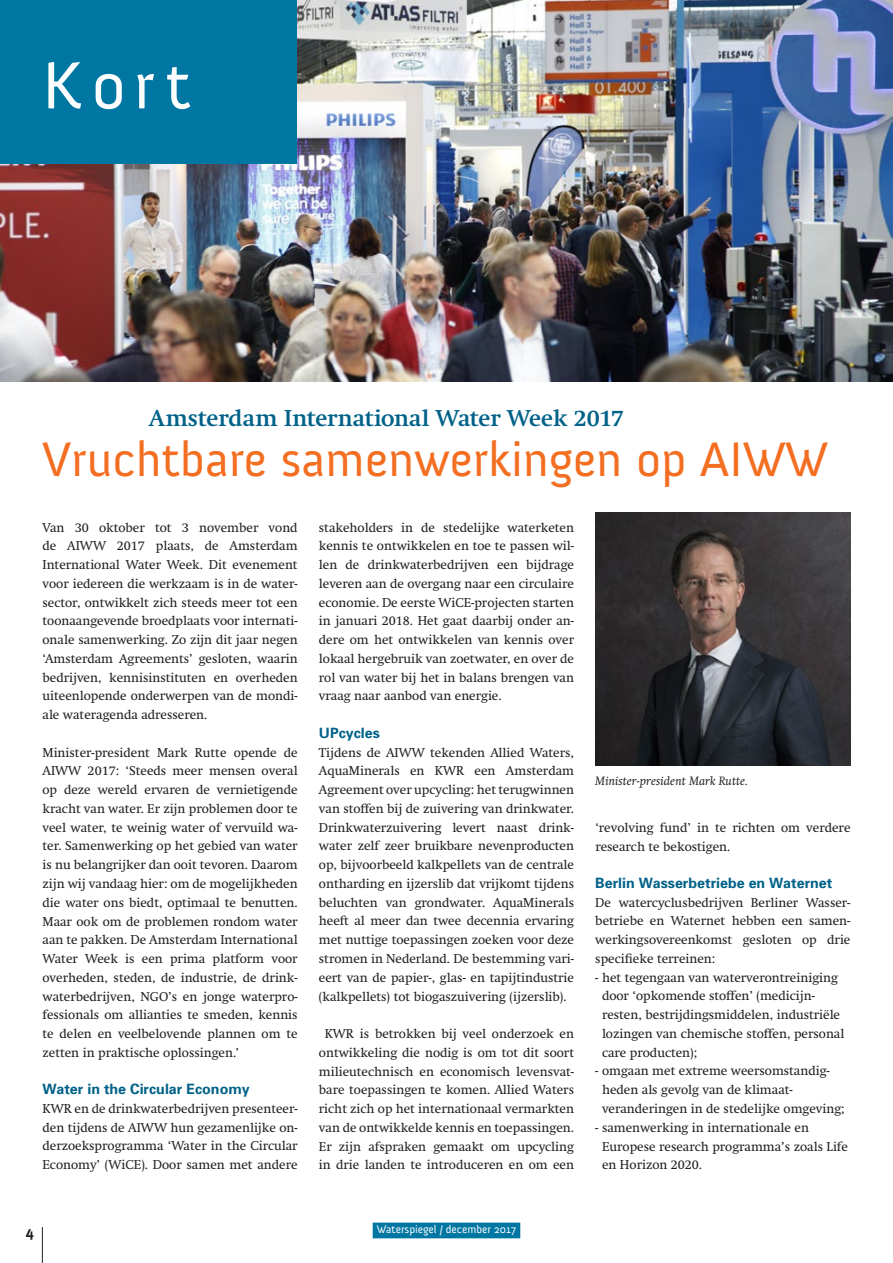
<style>
.page{position:relative;width:893px;height:1263px;background:#fff}
.page>*{position:absolute;margin:0;border:0;box-sizing:border-box;transform-origin:0 0}
.t1{font:68.1px "Anivers";color:#fff}
.t2{font:49.5px "Anivers";color:#f36e21}
.t3{font:700 22.5px "Swift";letter-spacing:-.005em;color:#006288}
.t4{font:700 15px "Meta Plus";color:#231f20}
.t5{font:700 14.25px "Univers";color:#006288}
.t6{font:12.75px/18.8px "Swift";color:#231f20;text-align:justify}
.t7{font:italic 12px "Swift";letter-spacing:.01em;color:#231f20}
.t8{font:11.25px "Anivers";color:#fff}
</style>
<div class="page">
<hr style="left:42px;top:1227px;width:1px;height:36px;background:#231f20">
<div style="left:373px;top:1222px;width:147px;height:16px;background:#0076a3"></div>
<img style="left:0;top:0;width:893px;height:382px">
<div style="left:0;top:0;width:297px;height:164px;background:#0076a3"></div>
<img style="left:595px;top:513px;width:255px;height:252px">
<h1 class="t1" style="left:42px;top:48px;width:150px">Kort</h1>
<h3 class="t3" style="left:149px;top:405px;width:477px">Amsterdam International Water Week 2017</h3>
<h2 class="t2" style="left:43px;top:432px;width:787px">Vruchtbare samenwerkingen op AIWW</h2>
<p class="t6" style="left:43px;top:518px;width:257px">Van 30 oktober tot 3 november vond de AIWW 2017 plaats, de Amsterdam International Water Week. Dit evenement voor iedereen die werkzaam is in de water&shy;sector, ontwikkelt zich steeds meer tot een toonaangevende broedplaats voor internati&shy;onale samenwerking. Zo zijn dit jaar negen ‘Amsterdam Agreements’ gesloten, waarin bedrijven, kennisinstituten en overheden uiteenlopende onderwerpen van de mondi&shy;ale wateragenda adresseren.</p>
<p class="t6" style="left:43px;top:743px;width:257px">Minister-president Mark Rutte opende de AIWW 2017: ‘Steeds meer mensen overal op deze wereld ervaren de vernietigende kracht van water. Er zijn problemen door te veel water, te weinig water of vervuild wa&shy;ter. Samenwerking op het gebied van water is nu belangrijker dan ooit tevoren. Daarom zijn wij vandaag hier: om de mogelijkheden die water ons biedt, optimaal te benutten.<br>Maar ook om de problemen rondom water aan te pakken. De Amsterdam International Water Week is een prima platform voor overheden, steden, de industrie, de drink&shy;waterbedrijven, NGO’s en jonge waterpro&shy;fessionals om allianties te smeden, kennis te delen en veelbelovende plannen om te zetten in praktische oplossingen.’</p>
<p class="t5" style="left:43px;top:1080px;width:209px">Water in the Circular Economy</p>
<p class="t6" style="left:43px;top:1099px;width:257px">KWR en de drinkwaterbedrijven presenteer&shy;den tijdens de AIWW hun gezamenlijke on&shy;derzoeksprogramma ‘Water in the Circular Economy’ (WiCE). Door samen met andere</p>
<p class="t6" style="left:319px;top:518px;width:257px">stakeholders in de stedelijke waterketen kennis te ontwikkelen en toe te passen wil&shy;len de drinkwaterbedrijven een bijdrage leveren aan de overgang naar een circulaire economie. De eerste WiCE-projecten starten in januari 2018. Het gaat daarbij onder an&shy;dere om het ontwikkelen van kennis over lokaal hergebruik van zoetwater, en over de rol van water bij het in balans brengen van vraag naar aanbod van energie.</p>
<p class="t5" style="left:319px;top:724px;width:62px">UPcycles</p>
<p class="t6" style="left:319px;top:743px;width:257px">Tijdens de AIWW tekenden Allied Waters, AquaMinerals en KWR een Amsterdam Agreement over upcycling: het terugwinnen van stoffen bij de zuivering van drinkwater.<br>Drinkwaterzuivering levert naast drink&shy;water zelf zeer bruikbare nevenproducten op, bijvoorbeeld kalkpellets van de centrale ontharding en ijzerslib dat vrijkomt tijdens beluchten van grondwater. AquaMinerals heeft al meer dan twee decennia ervaring met nuttige toepassingen zoeken voor deze stromen in Nederland. De bestemming vari&shy;eert van de papier-, glas- en tapijtindustrie (kalkpellets) tot biogaszuivering (ijzerslib).</p>
<p class="t6" style="left:319px;top:1024px;width:257px;text-align:center">KWR is betrokken bij veel onderzoek en ontwikkeling die nodig is om tot dit soort milieutechnisch en economisch levensvat&shy;bare toepassingen te komen. Allied Waters richt zich op het internationaal vermarkten van de ontwikkelde kennis en toepassingen.<br>Er zijn afspraken gemaakt om upcycling in drie landen te introduceren en om een</p>
<p class="t7" style="left:595px;top:773px;width:154px">Minister-president Mark Rutte.</p>
<p class="t6" style="left:595px;top:818px;width:257px">‘revolving fund’ in te richten om verdere research te bekostigen.</p>
<p class="t5" style="left:595px;top:874px;width:239px">Berlin Wasserbetriebe en Waternet</p>
<p class="t6" style="left:595px;top:893px;width:257px">De watercyclusbedrijven Berliner Wasser&shy;betriebe en Waternet hebben een samen&shy;werkingsovereenkomst gesloten op drie specifieke terreinen:</p>
<p class="t6" style="left:602px;top:968px;width:244px;text-align:left;text-indent:-7px">- het tegengaan van waterverontreiniging door ‘opkomende stoffen’ (medicijn&shy;resten, bestrijdingsmiddelen, industriële lozingen van chemische stoffen, personal care producten);</p>
<p class="t6" style="left:602px;top:1062px;width:244px;text-align:left;text-indent:-7px">- omgaan met extreme weersomstandig&shy;heden als gevolg van de klimaat&shy;veranderingen in de stedelijke omgeving;</p>
<p class="t6" style="left:602px;top:1118px;width:247px;text-align:left;text-indent:-7px">- samenwerking in internationale en<br>Europese research programma’s zoals Life en Horizon 2020.</p>
<p class="t4" style="left:26px;top:1223px;width:10px">4</p>
<p class="t8" style="left:377px;top:1223px;width:141px">Waterspiegel / december 2017</p>
</div>
